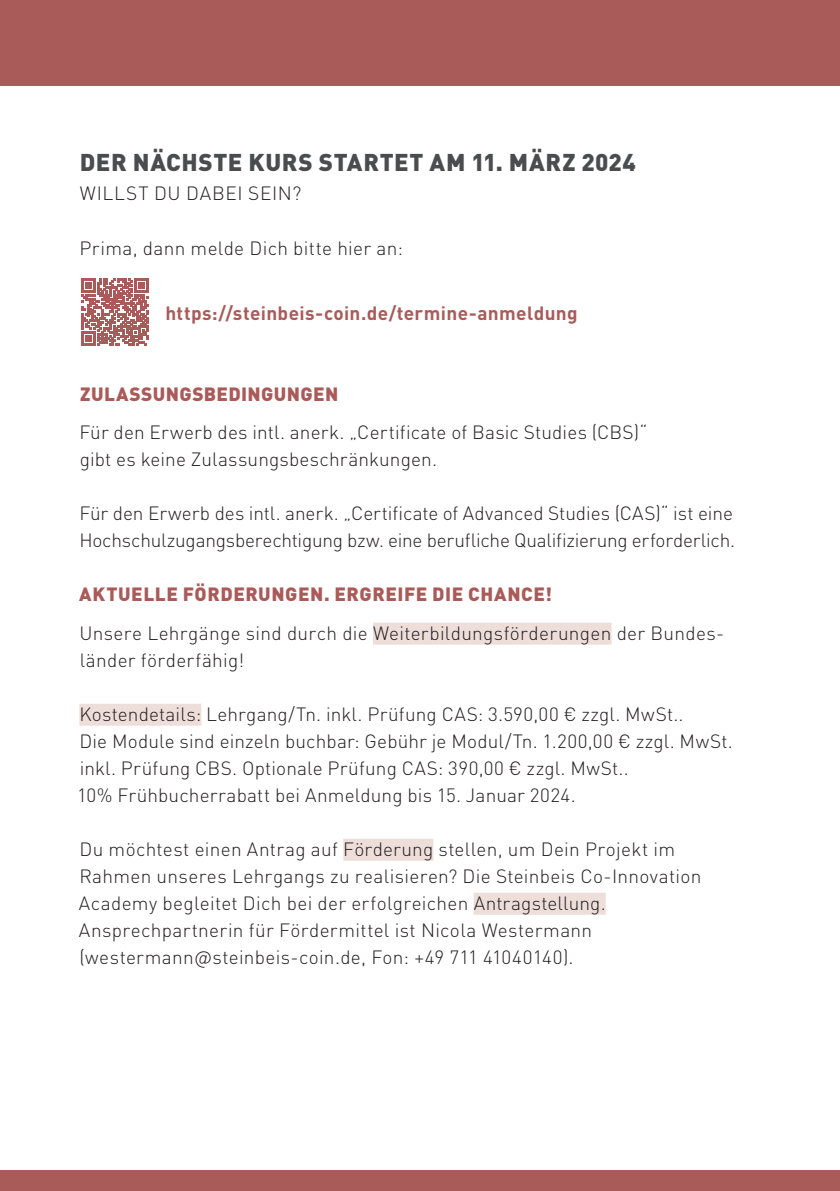
<style>
.page{position:relative;width:840px;height:1191px;background:#fff}
.page>*{position:absolute;margin:0;border:0;box-sizing:border-box;transform-origin:0 0}
.t1{font:900 24px "DINOT";letter-spacing:.025em;color:#4b4c4d}
.t2{font:300 19px/27px "DINOT";letter-spacing:.015em;color:#231f20}
.t3{font:300 19px/27px "DINOT";letter-spacing:-.005em;color:#231f20}
.t4{font:900 19px "DINOT";letter-spacing:.03em;color:#a95b59}
.t5{font:700 19px "DINOT";letter-spacing:.02em;color:#a95b59}
.t6{font:300 19px "DINOT";letter-spacing:.035em;color:#231f20}
</style>
<div class="page">
<div style="left:0;top:0;width:839px;height:86px;background:#a95b59"></div>
<div style="left:373px;top:622px;width:238px;height:22px;background:#eededa"></div>
<div style="left:79px;top:703px;width:122px;height:22px;background:#eededa"></div>
<div style="left:343px;top:838px;width:90px;height:22px;background:#eededa"></div>
<div style="left:473px;top:892px;width:132px;height:22px;background:#eededa"></div>
<svg style="left:81px;top:278px;width:67px;height:67px"></svg>
<div style="left:0;top:1170px;width:839px;height:21px;background:#a95b59"></div>
<p class="t1" style="left:80px;top:147px;width:557px">DER NÄCHSTE KURS STARTET AM 11. MÄRZ 2024</p>
<p class="t6" style="left:80px;top:182px;width:223px">WILLST DU DABEI SEIN?</p>
<p class="t2" style="left:79px;top:234px;width:325px">Prima, dann melde Dich bitte hier an:</p>
<p class="t5" style="left:165px;top:300px;width:414px">https://steinbeis-coin.de/termine-anmeldung</p>
<p class="t4" style="left:80px;top:381px;width:259px">ZULASSUNGSBEDINGUNGEN</p>
<p class="t2" style="left:79px;top:419px;width:569px">Für den Erwerb des intl. anerk. „Certificate of Basic Studies (CBS)“ gibt es keine Zulassungsbeschränkungen.</p>
<p class="t3" style="left:79px;top:500px;width:657px">Für den Erwerb des intl. anerk. „Certificate of Advanced Studies (CAS)“ ist eine<br>Hochschulzugangsberechtigung bzw. eine berufliche Qualifizierung erforderlich.</p>
<p class="t4" style="left:79px;top:581px;width:474px">AKTUELLE FÖRDERUNGEN. ERGREIFE DIE CHANCE!</p>
<p class="t2" style="left:79px;top:619px;width:646px">Unsere Lehrgänge sind durch die Weiterbildungsförderungen der Bundes&shy;länder förderfähig!</p>
<p class="t2" style="left:77px;top:700px;width:656px">Kostendetails: Lehrgang/Tn. inkl. Prüfung CAS: 3.590,00 € zzgl. MwSt..<br>Die Module sind einzeln buchbar: Gebühr je Modul/Tn. 1.200,00 € zzgl. MwSt. inkl. Prüfung CBS. Optionale Prüfung CAS: 390,00 € zzgl. MwSt..<br>10% Frühbucherrabatt bei Anmeldung bis 15. Januar 2024.</p>
<p class="t2" style="left:79px;top:835px;width:623px">Du möchtest einen Antrag auf Förderung stellen, um Dein Projekt im Rahmen unseres Lehrgangs zu realisieren? Die Steinbeis Co-Innovation Academy begleitet Dich bei der erfolgreichen Antragstellung.<br>Ansprechpartnerin für Fördermittel ist Nicola Westermann (westermann@steinbeis-coin.de, Fon: +49 711 41040140).</p>
</div>
